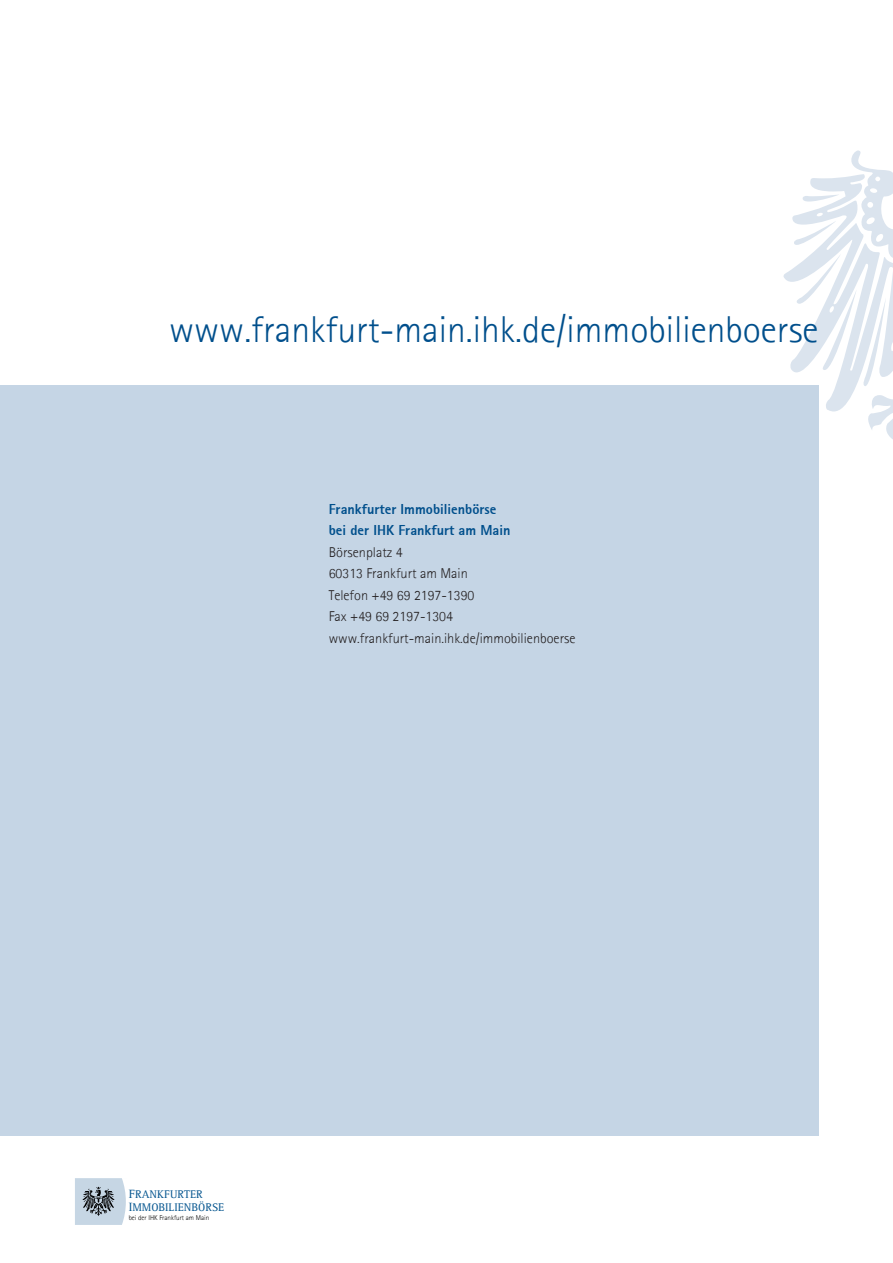
<style>
.page{position:relative;width:893px;height:1263px;background:#fff}
.page>*{position:absolute;margin:0;border:0;box-sizing:border-box;transform-origin:0 0}
.t1{font:300 37.5px "Agfa Rotis Sans Serif";color:#004f8c}
.t2{font:300 14.25px/21.5px "Agfa Rotis Sans Serif";color:#231f20}
.t3{font:800 14.25px/21.5px "Agfa Rotis Sans Serif";color:#004f8c}
.t4{font:11.4px/13.2px "Agfa Rotis Serif";color:#05558f}
.t5{font:300 7.05px "Agfa Rotis Sans Serif";color:#000001}
.s1{font-size:12.3px}
</style>
<div class="page">
<svg style="left:783px;top:150px;width:110px;height:290px"></svg>
<svg style="left:75px;top:1178px;width:51px;height:47px;background:#acbac5"></svg>
<div style="left:0;top:386px;width:818px;height:750px;background:#c5d5e5"></div>
<h1 class="t1" style="left:169px;top:307px;width:651px">www.frankfurt-main.ihk.de/immobilienboerse</h1>
<p class="t3" style="left:329px;top:498px;width:183px">Frankfurter Immobilienbörse bei der IHK Frankfurt am Main</p>
<p class="t2" style="left:329px;top:541px;width:248px">Börsenplatz 4<br>60313 Frankfurt am Main<br>Telefon +49 69 2197-1390<br>Fax +49 69 2197-1304 www.frankfurt-main.ihk.de/immobilienboerse</p>
<p class="t4" style="left:129px;top:1188px;width:97px"><span class="s1">F</span>RANKFURTER<br><span class="s1">I</span>MMOBILIENBÖRSE</p>
<p class="t5" style="left:129px;top:1213px;width:82px">bei der IHK Frankfurt am Main</p>
</div>
